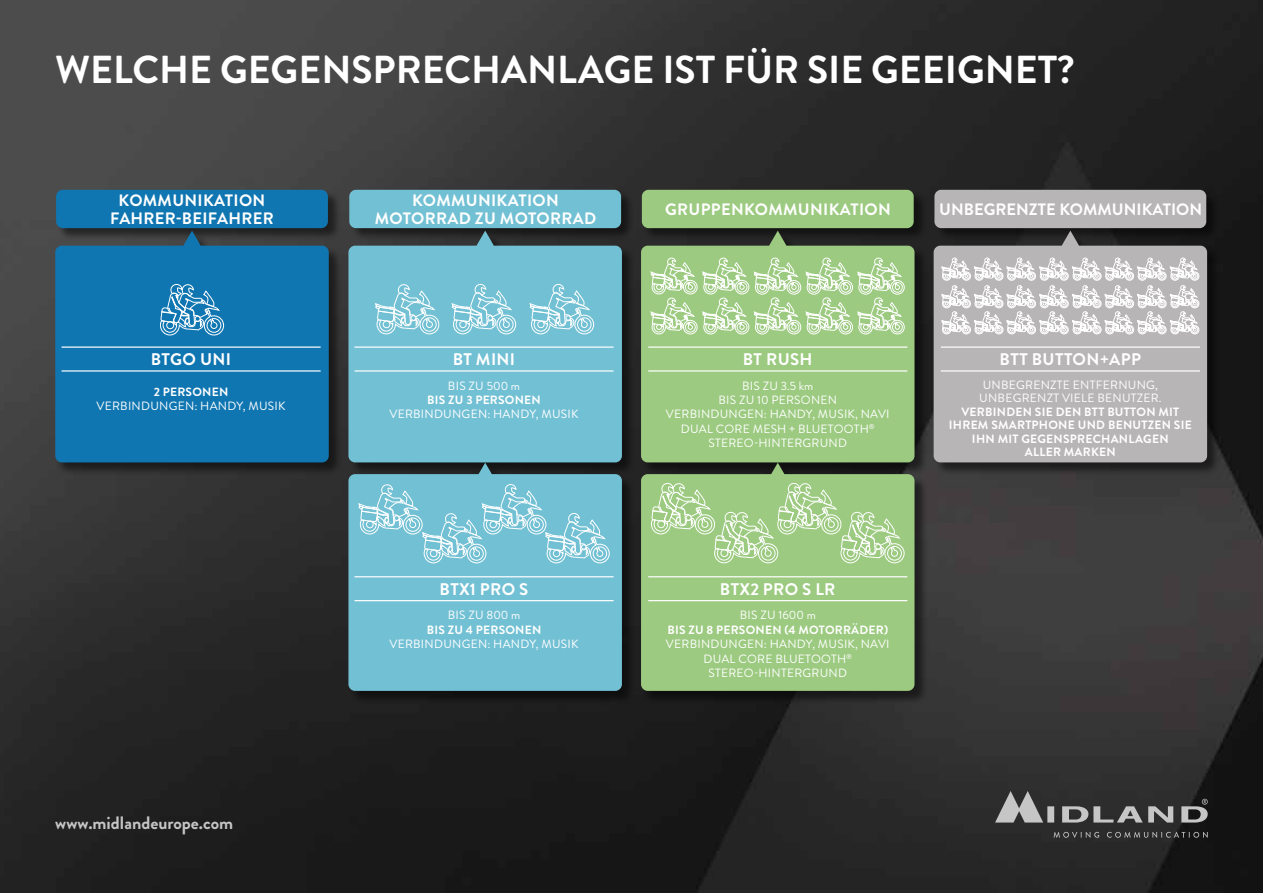
<style>
.page{position:relative;width:1263px;height:893px;background:#fff}
.page>*{position:absolute;margin:0;border:0;box-sizing:border-box;transform-origin:0 0}
.t1{font:700 39px "Brandon Grotesque";color:#fff}
.t2{font:700 18px "Brandon Grotesque";color:#c6c6c6}
.t3{font:700 16.8px "Brandon Grotesque";letter-spacing:.02em;color:#fff}
.t4{font:700 16.5px/17.2px "Brandon Grotesque";letter-spacing:.02em;color:#fff;text-align:center}
.t5{font:700 16.5px "Brandon Grotesque";color:#fff}
.t6{font:12px/14.4px "Brandon Grotesque";letter-spacing:.02em;color:#fff;text-align:center}
.t7{font:700 12px/13.5px "Brandon Grotesque";letter-spacing:.02em;color:#fff;text-align:center}
</style>
<div class="page">
<img style="left:0;top:0;width:1263px;height:893px">
<svg style="left:995px;top:791px;width:213px;height:31px;background:#5b5b5b"></svg>
<svg style="left:1053px;top:832px;width:155px;height:6px"></svg>
<div style="left:56px;top:190px;width:286px;height:286px;background:#000;opacity:.5"></div>
<svg style="left:55px;top:190px;width:274px;height:272px;background:#1271a9"></svg>
<svg style="left:160px;top:283px;width:64px;height:53px;background:#4997c4"></svg>
<div style="left:349px;top:190px;width:286px;height:515px;background:#000;opacity:.5"></div>
<svg style="left:348px;top:190px;width:274px;height:501px;background:#6cb4c6"></svg>
<svg style="left:451px;top:283px;width:65px;height:52px;background:#90cddd"></svg>
<svg style="left:375px;top:270px;width:64px;height:65px;background:#8acadb"></svg>
<svg style="left:529px;top:283px;width:65px;height:52px;background:#90cddd"></svg>
<svg style="left:358px;top:471px;width:252px;height:93px;background:#81c2d3"></svg>
<div style="left:934px;top:190px;width:287px;height:286px;background:#000;opacity:.5"></div>
<svg style="left:934px;top:190px;width:273px;height:272px;background:#a9a6a7"></svg>
<svg style="left:941px;top:257px;width:258px;height:78px"></svg>
<div style="left:641px;top:190px;width:287px;height:515px;background:#000;opacity:.5"></div>
<svg style="left:641px;top:190px;width:273px;height:501px;background:#91bb77"></svg>
<svg style="left:651px;top:468px;width:254px;height:96px;background:#a0c58a"></svg>
<svg style="left:650px;top:248px;width:255px;height:96px;background:#b1d59b"></svg>
<hr style="left:62px;top:346px;width:259px;height:2px;background:#fff">
<hr style="left:62px;top:370px;width:259px;height:2px;background:#fff">
<hr style="left:354px;top:346px;width:260px;height:2px;background:#fff">
<hr style="left:354px;top:370px;width:260px;height:2px;background:#fff">
<hr style="left:354px;top:576px;width:260px;height:1px;background:#fff">
<hr style="left:354px;top:600px;width:260px;height:1px;background:#fff">
<hr style="left:648px;top:346px;width:259px;height:2px;background:#fff">
<hr style="left:648px;top:370px;width:259px;height:2px;background:#fff">
<hr style="left:648px;top:576px;width:259px;height:1px;background:#fff">
<hr style="left:648px;top:600px;width:259px;height:1px;background:#fff">
<hr style="left:941px;top:346px;width:259px;height:2px;background:#fff">
<hr style="left:941px;top:370px;width:259px;height:2px;background:#fff">
<h1 class="t1" style="left:55px;top:42px;width:1021px">WELCHE GEGENSPRECHANLAGE IST FÜR SIE GEEIGNET?</h1>
<h3 class="t4" style="left:110px;top:192px;width:165px">KOMMUNIKATION<br>FAHRER-BEIFAHRER</h3>
<h3 class="t4" style="left:375px;top:192px;width:223px">KOMMUNIKATION<br>MOTORRAD ZU MOTORRAD</h3>
<h3 class="t4" style="left:665px;top:201px;width:227px">GRUPPENKOMMUNIKATION</h3>
<h3 class="t5" style="left:939px;top:198px;width:264px">UNBEGRENZTE KOMMUNIKATION</h3>
<h3 class="t3" style="left:151px;top:347px;width:82px">BTGO UNI</h3>
<p class="t7" style="left:154px;top:385px;width:76px">2 PERSONEN</p>
<p class="t6" style="left:97px;top:399px;width:191px">VERBINDUNGEN: HANDY, MUSIK</p>
<h2 class="t2" style="left:55px;top:810px;width:180px">www.midlandeurope.com</h2>
<h3 class="t3" style="left:453px;top:347px;width:64px">BT MINI</h3>
<p class="t6" style="left:448px;top:378px;width:74px">BIS ZU 500 m</p>
<p class="t7" style="left:427px;top:393px;width:115px">BIS ZU 3 PERSONEN</p>
<p class="t6" style="left:389px;top:407px;width:191px">VERBINDUNGEN: HANDY, MUSIK</p>
<h3 class="t3" style="left:440px;top:577px;width:90px">BTX1 PRO S</h3>
<p class="t6" style="left:448px;top:608px;width:74px">BIS ZU 800 m</p>
<p class="t7" style="left:427px;top:623px;width:116px">BIS ZU 4 PERSONEN</p>
<p class="t6" style="left:389px;top:637px;width:191px">VERBINDUNGEN: HANDY, MUSIK</p>
<h3 class="t3" style="left:743px;top:347px;width:71px">BT RUSH</h3>
<p class="t6" style="left:666px;top:378px;width:225px">BIS ZU 3.5 km<br>BIS ZU 10 PERSONEN<br>VERBINDUNGEN: HANDY, MUSIK, NAVI<br>DUAL CORE MESH + BLUETOOTH<sup>®<br></sup>STEREO-HINTERGRUND</p>
<h3 class="t3" style="left:720px;top:577px;width:117px">BTX2 PRO S LR</h3>
<p class="t6" style="left:740px;top:608px;width:78px">BIS ZU 1600 m</p>
<p class="t7" style="left:667px;top:623px;width:222px">BIS ZU 8 PERSONEN (4 MOTORRÄDER)</p>
<p class="t6" style="left:666px;top:637px;width:225px">VERBINDUNGEN: HANDY, MUSIK, NAVI<br>DUAL CORE BLUETOOTH<sup>®<br></sup>STEREO-HINTERGRUND</p>
<h3 class="t3" style="left:1000px;top:347px;width:143px">BTT BUTTON+APP</h3>
<p class="t6" style="left:979px;top:378px;width:184px;line-height:13.5px;text-align:left">UNBEGRENZTE ENTFERNUNG,<br>UNBEGRENZT VIELE BENUTZER.</p>
<p class="t7" style="left:949px;top:405px;width:244px">VERBINDEN SIE DEN BTT BUTTON MIT<br>IHREM SMARTPHONE UND BENUTZEN SIE<br>IHN MIT GEGENSPRECHANLAGEN<br>ALLER MARKEN</p>
</div>
